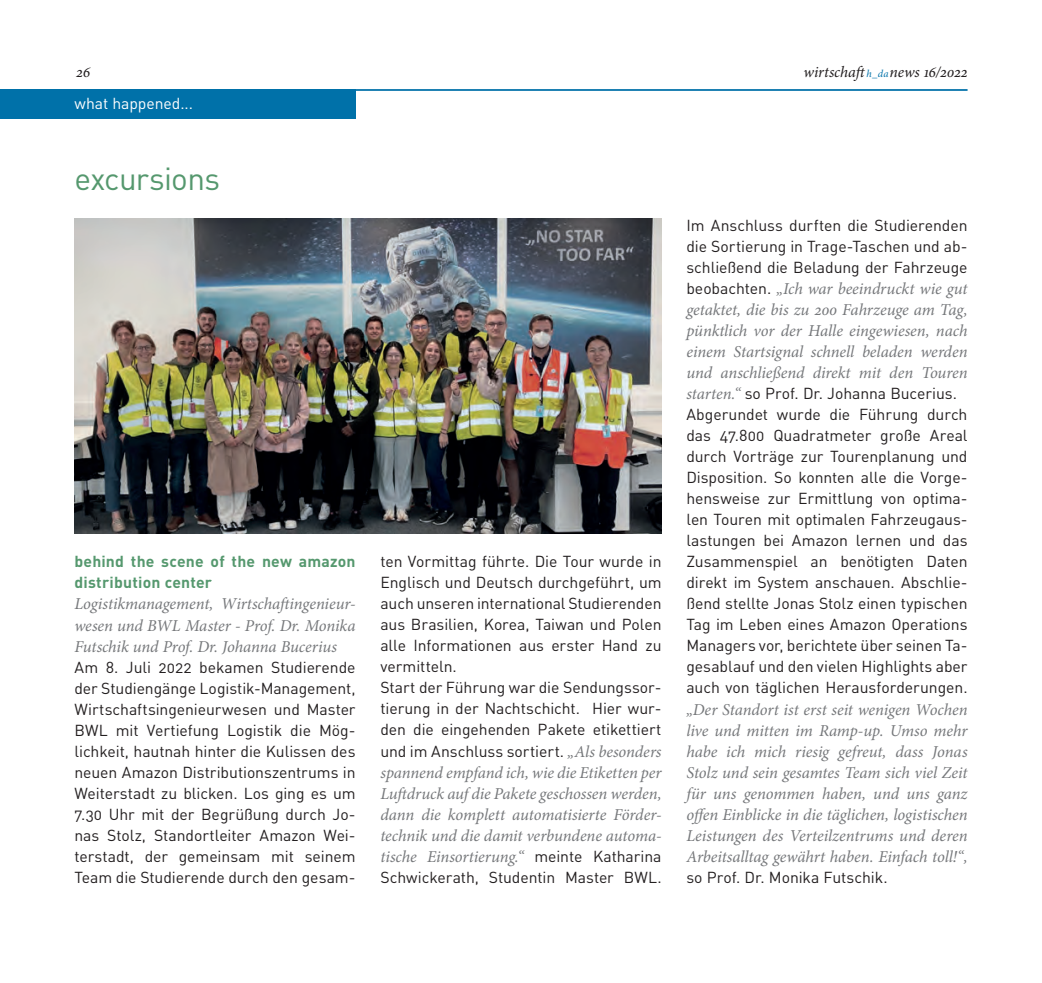
<style>
.page{position:relative;width:1042px;height:983px;background:#fff}
.page>*{position:absolute;margin:0;border:0;box-sizing:border-box;transform-origin:0 0}
.Überschrift_18_20{font:31.5px "DINOT";letter-spacing:-.025em;color:#55986e}
._0_Fließtext_Blocksa{font:italic 16.62px/21px "Minion Pro";letter-spacing:-.01em;color:#76787b;text-align:justify}
._0_Fließtext_Blocksa-2{font:15.75px/21px "DINOT";letter-spacing:-.005em;color:#231f20;text-align:justify}
._0_Fließtext_Blocksa-3{font:700 15.75px/21px "DINOT";letter-spacing:.015em;color:#55986e}
.t1{font:italic 15.75px "Minion Pro";letter-spacing:-.005em;color:#231f20}
.Überschrift_18_20-2{font:15.75px "DINOT";letter-spacing:-.005em;color:#fff}
.s1{font-size:10.5px;color:#0071a9}
.s2{font-family:"Minion Pro";font-style:italic;font-size:16.62px;color:#76787b}
.s3{font-family:"DINOT";font-style:normal;font-size:15.75px;color:#231f20}
</style>
<div class="page">
<hr style="left:76px;top:89px;width:891px;height:2px;background:#0071a9">
<img style="left:74px;top:218px;width:587px;height:315px">
<div style="left:0;top:89px;width:356px;height:30px;background:#0071a9"></div>
<p class="t1" style="left:76px;top:61px;width:16px">26</p>
<p class="t1" style="left:803px;top:61px;width:166px">wirtschaft<span class="s1">h_da</span>news 16/2022</p>
<p class="Überschrift_18_20-2" style="left:74px;top:92px;width:120px">what happened...</p>
<p class="Überschrift_18_20" style="left:74px;top:157px;width:147px">excursions</p>
<p class="_0_Fließtext_Blocksa-3" style="left:74px;top:550px;width:283px">behind the scene of the new amazon distribution center</p>
<p class="_0_Fließtext_Blocksa" style="left:74px;top:593px;width:283px">Logistikmanagement, Wirtschaftingenieur&shy;wesen und BWL Master - Prof. Dr. Monika Futschik und Prof. Dr. Johanna Bucerius</p>
<p class="_0_Fließtext_Blocksa-2" style="left:74px;top:655px;width:283px">Am 8. Juli 2022 bekamen Studierende der Studiengänge Logistik-Management, Wirtschaftsingenieurwesen und Master BWL mit Vertiefung Logistik die Mög&shy;lichkeit, hautnah hinter die Kulissen des neuen Amazon Distributionszentrums in Weiterstadt zu blicken. Los ging es um 7.30 Uhr mit der Begrüßung durch Jo&shy;nas Stolz, Standortleiter Amazon Wei&shy;terstadt, der gemeinsam mit seinem Team die Studierende durch den gesam-</p>
<p class="_0_Fließtext_Blocksa-2" style="left:380px;top:550px;width:283px">ten Vormittag führte. Die Tour wurde in Englisch und Deutsch durchgeführt, um auch unseren international Studierenden aus Brasilien, Korea, Taiwan und Polen alle Informationen aus erster Hand zu vermitteln.</p>
<p class="_0_Fließtext_Blocksa-2" style="left:380px;top:676px;width:283px">Start der Führung war die Sendungssor&shy;tierung in der Nachtschicht. Hier wur&shy;den die eingehenden Pakete etikettiert und im Anschluss sortiert. <span class="s2">„Als besonders</span></p>
<p class="_0_Fließtext_Blocksa" style="left:380px;top:761px;width:283px">spannend empfand ich, wie die Etiketten per Luftdruck auf die Pakete geschossen werden, dann die komplett automatisierte Förder&shy;technik und die damit verbundene automa&shy;tische Einsortierung.“ <span class="s3">meinte Katharina</span></p>
<p class="_0_Fließtext_Blocksa-2" style="left:380px;top:865px;width:283px">Schwickerath, Studentin Master BWL.</p>
<p class="_0_Fließtext_Blocksa-2" style="left:686px;top:214px;width:283px">Im Anschluss durften die Studierenden die Sortierung in Trage-Taschen und ab&shy;schließend die Beladung der Fahrzeuge</p>
<p class="_0_Fließtext_Blocksa" style="left:686px;top:278px;width:283px"><span class="s3">beobachten.</span> „Ich war beeindruckt wie gut getaktet, die bis zu 200 Fahrzeuge am Tag, pünktlich vor der Halle eingewiesen, nach einem Startsignal schnell beladen werden und anschließend direkt mit den Touren</p>
<p class="_0_Fließtext_Blocksa-2" style="left:686px;top:382px;width:272px"><span class="s2">starten.“</span> so Prof. Dr. Johanna Bucerius.</p>
<p class="_0_Fließtext_Blocksa-2" style="left:686px;top:403px;width:283px">Abgerundet wurde die Führung durch das 47.800 Quadratmeter große Areal durch Vorträge zur Tourenplanung und Disposition. So konnten alle die Vorge&shy;hensweise zur Ermittlung von optima&shy;len Touren mit optimalen Fahrzeugaus&shy;lastungen bei Amazon lernen und das Zusammenspiel an benötigten Daten direkt im System anschauen. Abschlie&shy;ßend stellte Jonas Stolz einen typischen Tag im Leben eines Amazon Operations Managers vor, berichtete über seinen Ta&shy;gesablauf und den vielen Highlights aber auch von täglichen Herausforderungen.</p>
<p class="_0_Fließtext_Blocksa" style="left:686px;top:698px;width:283px">„Der Standort ist erst seit wenigen Wochen live und mitten im Ramp-up. Umso mehr habe ich mich riesig gefreut, dass Jonas Stolz und sein gesamtes Team sich viel Zeit für uns genommen haben, und uns ganz offen Einblicke in die täglichen, logistischen Leistungen des Verteilzentrums und deren Arbeitsalltag gewährt haben. Einfach toll!“,</p>
<p class="_0_Fließtext_Blocksa-2" style="left:686px;top:865px;width:203px">so Prof. Dr. Monika Futschik.</p>
</div>
